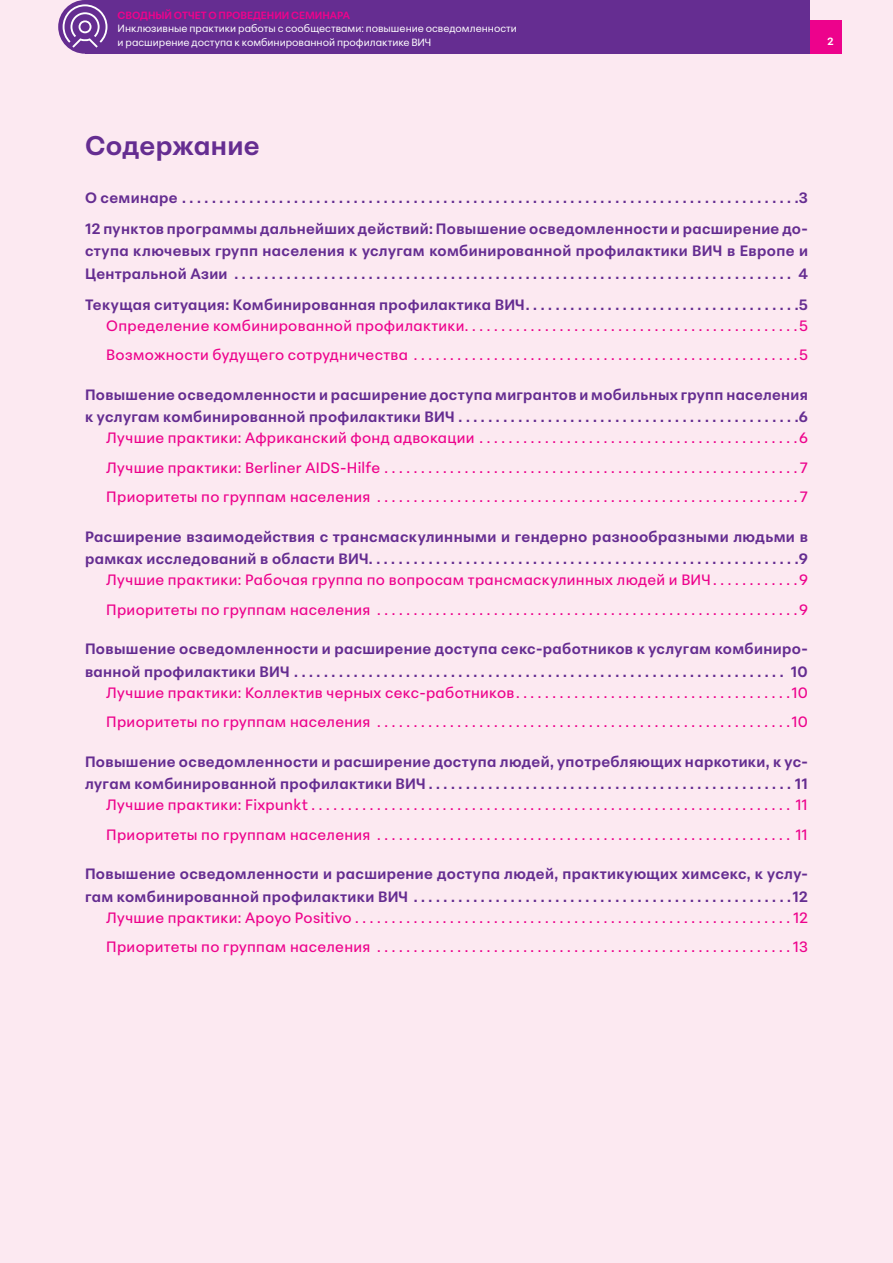
<style>
.page{position:relative;width:893px;height:1263px;background:#fce9f1}
.page>*{position:absolute;margin:0;border:0;box-sizing:border-box;transform-origin:0 0}
.t1{font:700 27px "Peridot PE";letter-spacing:.01em;color:#652d91}
.t2{font:700 15px/22.5px "Peridot PE";letter-spacing:.025em;color:#652d91}
.t3{font:500 15px/29.5px "Peridot PE";letter-spacing:.02em;color:#ed028c}
.t4{font:10.5px/13.5px "Peridot PE";color:#fff}
.t5{font:700 10.5px "Peridot PE";letter-spacing:-.005em;color:#ed028c}
.t6{font:700 10.5px "Peridot PE";color:#fff}
</style>
<div class="page">
<div style="left:719px;top:20px;width:123px;height:34px;background:#ed028c"></div>
<div style="left:85px;top:0;width:724px;height:54px;background:#652d91"></div>
<div style="left:58px;top:0;width:54px;height:54px;background:#652d91;border-radius:50%"></div>
<svg style="left:63px;top:4px;width:44px;height:44px"></svg>
<p class="t5" style="left:118px;top:6px;width:234px">СВОДНЫЙ ОТЧЕТ О ПРОВЕДЕНИИ СЕМИНАРА</p>
<p class="t4" style="left:118px;top:21px;width:401px">Инклюзивные практики работы с сообществами: повышение осведомленности и расширение доступа к комбинированной профилактике ВИЧ</p>
<p class="t6" style="left:827px;top:33px;width:8px">2</p>
<h1 class="t1" style="left:85px;top:123px;width:176px">Содержание</h1>
<p class="t2" style="left:85px;top:180px;width:724px;line-height:31px">О семинаре . . . . . . . . . . . . . . . . . . . . . . . . . . . . . . . . . . . . . . . . . . . . . . . . . . . . . . . . . . . . . . . . . . . . . . . . . . . . . . . . . . 3<br>12 пунктов программы дальнейших действий: Повышение осведомленности и расширение до-</p>
<p class="t2" style="left:85px;top:238px;width:724px">ступа ключевых групп населения к услугам комбинированной профилактики ВИЧ в Европе и<br>Центральной Азии . . . . . . . . . . . . . . . . . . . . . . . . . . . . . . . . . . . . . . . . . . . . . . . . . . . . . . . . . . . . . . . . . . . . . . . . . . . 4</p>
<p class="t2" style="left:85px;top:292px;width:724px">Текущая ситуация: Комбинированная профилактика ВИЧ . . . . . . . . . . . . . . . . . . . . . . . . . . . . . . . . . . . . 5</p>
<p class="t3" style="left:106px;top:309px;width:703px">Определение комбинированной профилактики . . . . . . . . . . . . . . . . . . . . . . . . . . . . . . . . . . . . . . . . . . . . . 5<br>Возможности будущего сотрудничества . . . . . . . . . . . . . . . . . . . . . . . . . . . . . . . . . . . . . . . . . . . . . . . . . . . . 5</p>
<p class="t2" style="left:85px;top:382px;width:724px">Повышение осведомленности и расширение доступа мигрантов и мобильных групп населения к услугам комбинированной профилактики ВИЧ . . . . . . . . . . . . . . . . . . . . . . . . . . . . . . . . . . . . . . . . . . . . . 6</p>
<p class="t3" style="left:106px;top:422px;width:703px;text-align:justify">Лучшие практики: Африканский фонд адвокации . . . . . . . . . . . . . . . . . . . . . . . . . . . . . . . . . . . . . . . . . . . 6<br>Лучшие практики: Berliner AIDS-Hilfe . . . . . . . . . . . . . . . . . . . . . . . . . . . . . . . . . . . . . . . . . . . . . . . . . . . . . . . . 7<br>Приоритеты по группам населения . . . . . . . . . . . . . . . . . . . . . . . . . . . . . . . . . . . . . . . . . . . . . . . . . . . . . . . . . 7</p>
<p class="t2" style="left:85px;top:524px;width:724px">Расширение взаимодействия с трансмаскулинными и гендерно разнообразными людьми в рамках исследований в области ВИЧ . . . . . . . . . . . . . . . . . . . . . . . . . . . . . . . . . . . . . . . . . . . . . . . . . . . . . . . . . 9</p>
<p class="t3" style="left:106px;top:564px;width:703px">Лучшие практики: Рабочая группа по вопросам трансмаскулинных людей и ВИЧ . . . . . . . . . . . 9<br>Приоритеты по группам населения . . . . . . . . . . . . . . . . . . . . . . . . . . . . . . . . . . . . . . . . . . . . . . . . . . . . . . . . . 9</p>
<p class="t2" style="left:85px;top:636px;width:724px">Повышение осведомленности и расширение доступа секс-работников к услугам комбиниро&shy;ванной профилактики ВИЧ . . . . . . . . . . . . . . . . . . . . . . . . . . . . . . . . . . . . . . . . . . . . . . . . . . . . . . . . . . . . . . . . . . 10</p>
<p class="t3" style="left:106px;top:676px;width:703px">Лучшие практики: Коллектив черных секс-работников . . . . . . . . . . . . . . . . . . . . . . . . . . . . . . . . . . . . . 10<br>Приоритеты по группам населения . . . . . . . . . . . . . . . . . . . . . . . . . . . . . . . . . . . . . . . . . . . . . . . . . . . . . . . . 10</p>
<p class="t2" style="left:85px;top:749px;width:724px">Повышение осведомленности и расширение доступа людей, употребляющих наркотики, к ус&shy;лугам комбинированной профилактики ВИЧ . . . . . . . . . . . . . . . . . . . . . . . . . . . . . . . . . . . . . . . . . . . . . . . . . 11</p>
<p class="t3" style="left:106px;top:789px;width:703px">Лучшие практики: Fixpunkt . . . . . . . . . . . . . . . . . . . . . . . . . . . . . . . . . . . . . . . . . . . . . . . . . . . . . . . . . . . . . . . . . . 11<br>Приоритеты по группам населения . . . . . . . . . . . . . . . . . . . . . . . . . . . . . . . . . . . . . . . . . . . . . . . . . . . . . . . . . 11</p>
<p class="t2" style="left:85px;top:861px;width:724px">Повышение осведомленности и расширение доступа людей, практикующих химсекс, к услу&shy;гам комбинированной профилактики ВИЧ . . . . . . . . . . . . . . . . . . . . . . . . . . . . . . . . . . . . . . . . . . . . . . . . . . 12</p>
<p class="t3" style="left:106px;top:901px;width:703px">Лучшие практики: Apoyo Positivo . . . . . . . . . . . . . . . . . . . . . . . . . . . . . . . . . . . . . . . . . . . . . . . . . . . . . . . . . . . 12<br>Приоритеты по группам населения . . . . . . . . . . . . . . . . . . . . . . . . . . . . . . . . . . . . . . . . . . . . . . . . . . . . . . . . 13</p>
</div>
